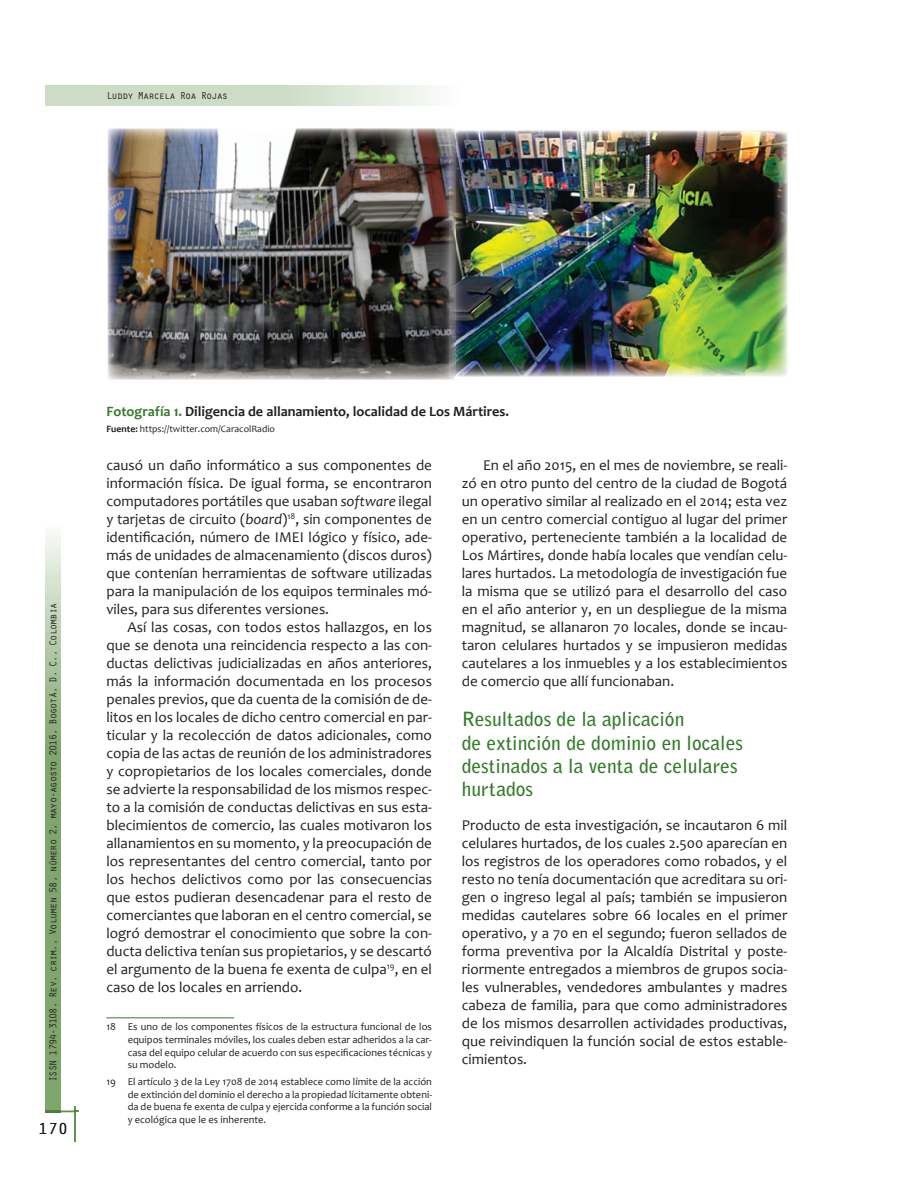
<style>
.page{position:relative;width:915px;height:1191px;background:#fff}
.page>*{position:absolute;margin:0;border:0;box-sizing:border-box;transform-origin:0 0}
.t1{font:700 19.5px/23.4px "Bell Gothic Std";color:#357b2b}
.t2{font:16.5px "Orator Std";color:#231f20}
.t3{font:15px/18px "Candara";color:#231f20;text-align:justify}
.t4{font:700 14.25px "Candara";color:#231f20}
.t5{font:10.5px/12.6px "Candara";color:#231f20;text-align:justify}
.t6{font:10.5px "Orator Std";letter-spacing:-.1em;color:#231f20}
.t7{font:9.75px "Candara";color:#231f20}
.s1{color:#357b2b}
.s2{font-weight:700}
.s3{font-style:italic}
</style>
<div class="page">
<svg style="left:45px;top:536px;width:16px;height:570px;background:#93b485"></svg>
<svg style="left:45px;top:85px;width:387px;height:20px;background:#d3e1cd"></svg>
<svg style="left:45px;top:1106px;width:34px;height:35px"></svg>
<img style="left:455px;top:131px;width:332px;height:245px">
<img style="left:107px;top:128px;width:348px;height:252px">
<hr style="left:106px;top:1017px;width:128px;height:1px;background:#357b2b">
<p class="t6" style="left:106px;top:88px;width:123px">Luddy Marcela Roa Rojas</p>
<p class="t6" style="left:45px;top:1081px;width:480px;rotate:-90deg">ISSN 1794-3108. Rev. crim., Volumen 58, número 2, mayo-agosto 2016, Bogotá, D. C., Colombia</p>
<p class="t2" style="left:38px;top:1116px;width:31px">170</p>
<p class="t4" style="left:106px;top:402px;width:404px"><span class="s1">Fotografía 1.</span> Diligencia de allanamiento, localidad de Los Mártires.</p>
<p class="t7" style="left:106px;top:422px;width:170px"><span class="s2">Fuente:</span> https://twitter.com/CaracolRadio</p>
<p class="t3" style="left:106px;top:456px;width:327px">causó un daño informático a sus componentes de información física. De igual forma, se encontraron computadores portátiles que usaban <span class="s3">software</span> ilegal y tarjetas de circuito (<span class="s3">board</span>)<sup>18</sup>, sin componentes de identificación, número de IMEI lógico y físico, ade&shy;más de unidades de almacenamiento (discos duros) que contenían herramientas de software utilizadas para la manipulación de los equipos terminales mó&shy;viles, para sus diferentes versiones.</p>
<p class="t3" style="left:106px;top:618px;width:327px;text-indent:21px">Así las cosas, con todos estos hallazgos, en los que se denota una reincidencia respecto a las con&shy;ductas delictivas judicializadas en años anteriores, más la información documentada en los procesos penales previos, que da cuenta de la comisión de de&shy;litos en los locales de dicho centro comercial en par&shy;ticular y la recolección de datos adicionales, como copia de las actas de reunión de los administradores y copropietarios de los locales comerciales, donde se advierte la responsabilidad de los mismos respec&shy;to a la comisión de conductas delictivas en sus esta&shy;blecimientos de comercio, las cuales motivaron los allanamientos en su momento, y la preocupación de los representantes del centro comercial, tanto por los hechos delictivos como por las consecuencias que estos pudieran desencadenar para el resto de comerciantes que laboran en el centro comercial, se logró demostrar el conocimiento que sobre la con&shy;ducta delictiva tenían sus propietarios, y se descartó el argumento de la buena fe exenta de culpa<sup>19</sup>, en el caso de los locales en arriendo.</p>
<p class="t5" style="left:128px;top:1020px;width:306px;text-indent:-21px">18 Es uno de los componentes físicos de la estructura funcional de los equipos terminales móviles, los cuales deben estar adheridos a la car&shy;casa del equipo celular de acuerdo con sus especificaciones técnicas y su modelo.</p>
<p class="t5" style="left:128px;top:1075px;width:306px;text-indent:-21px">19 El artículo 3 de la Ley 1708 de 2014 establece como límite de la acción de extinción del dominio el derecho a la propiedad lícitamente obteni&shy;da de buena fe exenta de culpa y ejercida conforme a la función social y ecológica que le es inherente.</p>
<p class="t3" style="left:461px;top:456px;width:327px;text-indent:21px">En el año 2015, en el mes de noviembre, se reali&shy;zó en otro punto del centro de la ciudad de Bogotá un operativo similar al realizado en el 2014; esta vez en un centro comercial contiguo al lugar del primer operativo, perteneciente también a la localidad de Los Mártires, donde había locales que vendían celu&shy;lares hurtados. La metodología de investigación fue la misma que se utilizó para el desarrollo del caso en el año anterior y, en un despliegue de la misma magnitud, se allanaron 70 locales, donde se incau&shy;taron celulares hurtados y se impusieron medidas cautelares a los inmuebles y a los establecimientos de comercio que allí funcionaban.</p>
<h1 class="t1" style="left:461px;top:707px;width:283px">Resultados de la aplicación<br>de extinción de dominio en locales destinados a la venta de celulares hurtados</h1>
<p class="t3" style="left:461px;top:816px;width:327px">Producto de esta investigación, se incautaron 6 mil celulares hurtados, de los cuales 2.500 aparecían en los registros de los operadores como robados, y el resto no tenía documentación que acreditara su ori&shy;gen o ingreso legal al país; también se impusieron medidas cautelares sobre 66 locales en el primer operativo, y a 70 en el segundo; fueron sellados de forma preventiva por la Alcaldía Distrital y poste&shy;riormente entregados a miembros de grupos socia&shy;les vulnerables, vendedores ambulantes y madres cabeza de familia, para que como administradores de los mismos desarrollen actividades productivas, que reivindiquen la función social de estos estable&shy;cimientos.</p>
</div>
